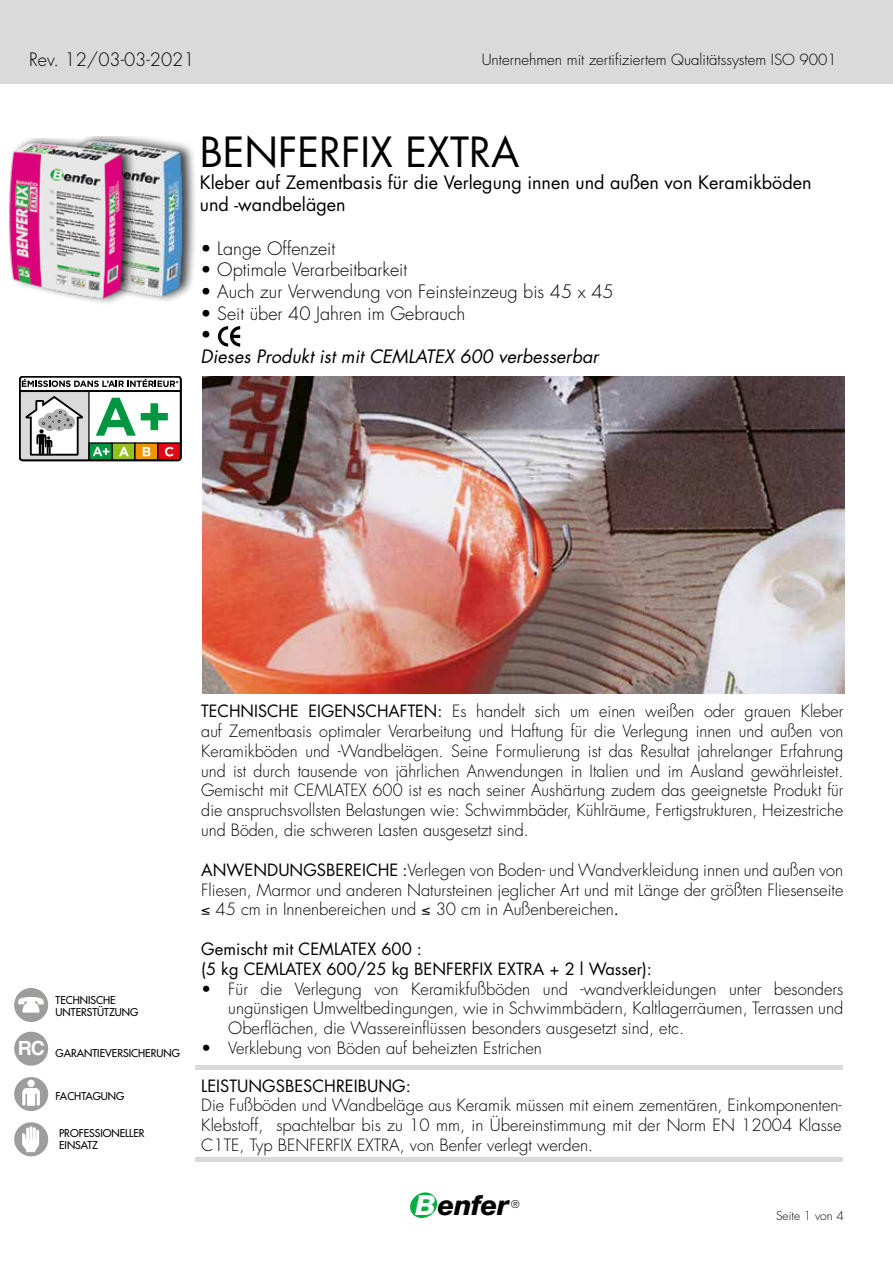
<style>
.page{position:relative;width:893px;height:1263px;background:#fff}
.page>*{position:absolute;margin:0;border:0;box-sizing:border-box;transform-origin:0 0}
.t1{font:40.5px "Futura CE";color:#000}
.t2{font:italic 800 27.6px "Helvetica Neue";letter-spacing:-.02em;color:#000}
.t3{font:300 18px/21.6px "Futura";color:#000}
.t4{font:18px/21.6px "Futura CE";color:#000}
.t5{font:italic 18px "Futura CE";color:#000}
.t6{font:300 16.5px/19.8px "Futura";color:#000;text-align:justify}
.t7{font:16.5px/19.8px "Futura CE";color:#000}
.t8{font:300 15px "Futura";color:#000}
.t9{font:300 12px "Futura";color:#000}
.t10{font:10.5px/12px "Futura";color:#000}
.t11{font:300 10.5px "Futura";color:#000}
.s1{font-family:"Helvetica";font-weight:700;font-size:19.5px;color:#fff}
.s2{font-family:"Futura CE";font-weight:400}
.s3{color:#fff}
</style>
<div class="page">
<svg style="left:410px;top:1192px;width:28px;height:26px"></svg>
<div style="left:0;top:0;width:893px;height:84px;background:#dadada"></div>
<hr style="left:196px;top:1065px;width:647px;height:4px;background:#dadada">
<hr style="left:196px;top:1158px;width:647px;height:4px;background:#dadada">
<img style="left:202px;top:376px;width:642px;height:317px">
<svg style="left:19px;top:376px;width:162px;height:85px"></svg>
<svg style="left:218px;top:326px;width:22px;height:21px"></svg>
<img style="left:86px;top:136px;width:109px;height:165px">
<img style="left:9px;top:138px;width:132px;height:165px">
<div style="left:14px;top:988px;width:34px;height:34px;background:#9d9d9c;border-radius:50%"></div>
<svg style="left:18px;top:997px;width:26px;height:16px"></svg>
<div style="left:14px;top:1077px;width:34px;height:34px;background:#9d9d9c;border-radius:50%"></div>
<div style="left:27px;top:1079px;width:8px;height:8px;background:#fff;border-radius:50%"></div>
<svg style="left:22px;top:1088px;width:18px;height:18px"></svg>
<div style="left:14px;top:1122px;width:34px;height:34px;background:#9d9d9c;border-radius:50%"></div>
<svg style="left:22px;top:1126px;width:17px;height:26px"></svg>
<div style="left:14px;top:1032px;width:34px;height:34px;background:#9d9d9c;border-radius:50%"></div>
<p class="t3" style="left:29px;top:49px;width:167px">Rev. 12/03-03-2021</p>
<p class="t8" style="left:482px;top:50px;width:357px">Unternehmen mit zertifiziertem Qualitätssystem ISO 9001</p>
<h1 class="t1" style="left:200px;top:127px;width:321px">BENFERFIX EXTRA</h1>
<p class="t4" style="left:200px;top:172px;width:613px">Kleber auf Zementbasis für die Verlegung innen und außen von Keramikböden und -wandbelägen</p>
<p class="t3" style="left:201px;top:238px;width:136px">• Lange Offenzeit</p>
<p class="t3" style="left:201px;top:260px;width:208px">• Optimale Verarbeitbarkeit</p>
<p class="t3" style="left:201px;top:281px;width:415px">• Auch zur Verwendung von Feinsteinzeug bis 45 x 45</p>
<p class="t3" style="left:201px;top:303px;width:266px">• Seit über 40 Jahren im Gebrauch •</p>
<p class="t5" style="left:201px;top:345px;width:399px">Dieses Produkt ist mit CEMLATEX 600 verbesserbar</p>
<p class="t10" style="left:56px;top:994px;width:84px">TECHNISCHE<br>UNTERSTÜTZUNG</p>
<p class="t10" style="left:18px;top:1047px;width:164px"><span class="s1">RC</span> GARANTIEVERSICHERUNG</p>
<p class="t10" style="left:56px;top:1090px;width:70px">FACHTAGUNG</p>
<p class="t10" style="left:59px;top:1127px;width:87px">PROFESSIONELLER<br>EINSATZ</p>
<p class="t6" style="left:201px;top:702px;width:644px"><span class="s2">TECHNISCHE EIGENSCHAFTEN:</span> Es handelt sich um einen weißen oder grauen Kleber auf Zementbasis optimaler Verarbeitung und Haftung für die Verlegung innen und außen von Keramikböden und -Wandbelägen. Seine Formulierung ist das Resultat jahrelanger Erfahrung und ist durch tausende von jährlichen Anwendungen in Italien und im Ausland gewährleistet.<br>Gemischt mit CEMLATEX 600 ist es nach seiner Aushärtung zudem das geeignetste Produkt für die anspruchsvollsten Belastungen wie: Schwimmbäder, Kühlräume, Fertigstrukturen, Heizestriche und Böden, die schweren Lasten ausgesetzt sind.</p>
<p class="t6" style="left:201px;top:860px;width:644px"><span class="s2">ANWENDUNGSBEREICHE :</span>Verlegen von Boden- und Wandverkleidung innen und außen von Fliesen, Marmor und anderen Natursteinen jeglicher Art und mit Länge der größten Fliesenseite ≤ 45 cm in Innenbereichen und ≤ 30 cm in Außenbereichen<span class="s2">.</span></p>
<p class="t7" style="left:201px;top:939px;width:452px">Gemischt mit CEMLATEX 600 :<br>(5 kg CEMLATEX 600/25 kg BENFERFIX EXTRA + 2 l Wasser):</p>
<p class="t6" style="left:228px;top:979px;width:617px;text-indent:-27px">• Für die Verlegung von Keramikfußböden und -wandverkleidungen unter besonders ungünstigen Umweltbedingungen, wie in Schwimmbädern, Kaltlagerräumen, Terrassen und Oberflächen, die Wassereinflüssen besonders ausgesetzt sind, etc.</p>
<p class="t6" style="left:201px;top:1038px;width:342px">• Verklebung von Böden auf beheizten Estrichen</p>
<p class="t7" style="left:201px;top:1076px;width:211px">LEISTUNGSBESCHREIBUNG:</p>
<p class="t6" style="left:201px;top:1096px;width:642px">Die Fußböden und Wandbeläge aus Keramik müssen mit einem zementären, Einkomponenten-Klebstoff, spachtelbar bis zu 10 mm, in Übereinstimmung mit der Norm EN 12004 Klasse C1TE, Typ BENFERFIX EXTRA, von Benfer verlegt werden.</p>
<h2 class="t2" style="left:416px;top:1189px;width:95px"><span class="s3">B</span>enfer</h2>
<p class="t11" style="left:511px;top:1198px;width:10px">®</p>
<p class="t9" style="left:776px;top:1208px;width:69px">Seite 1 von 4</p>
</div>
